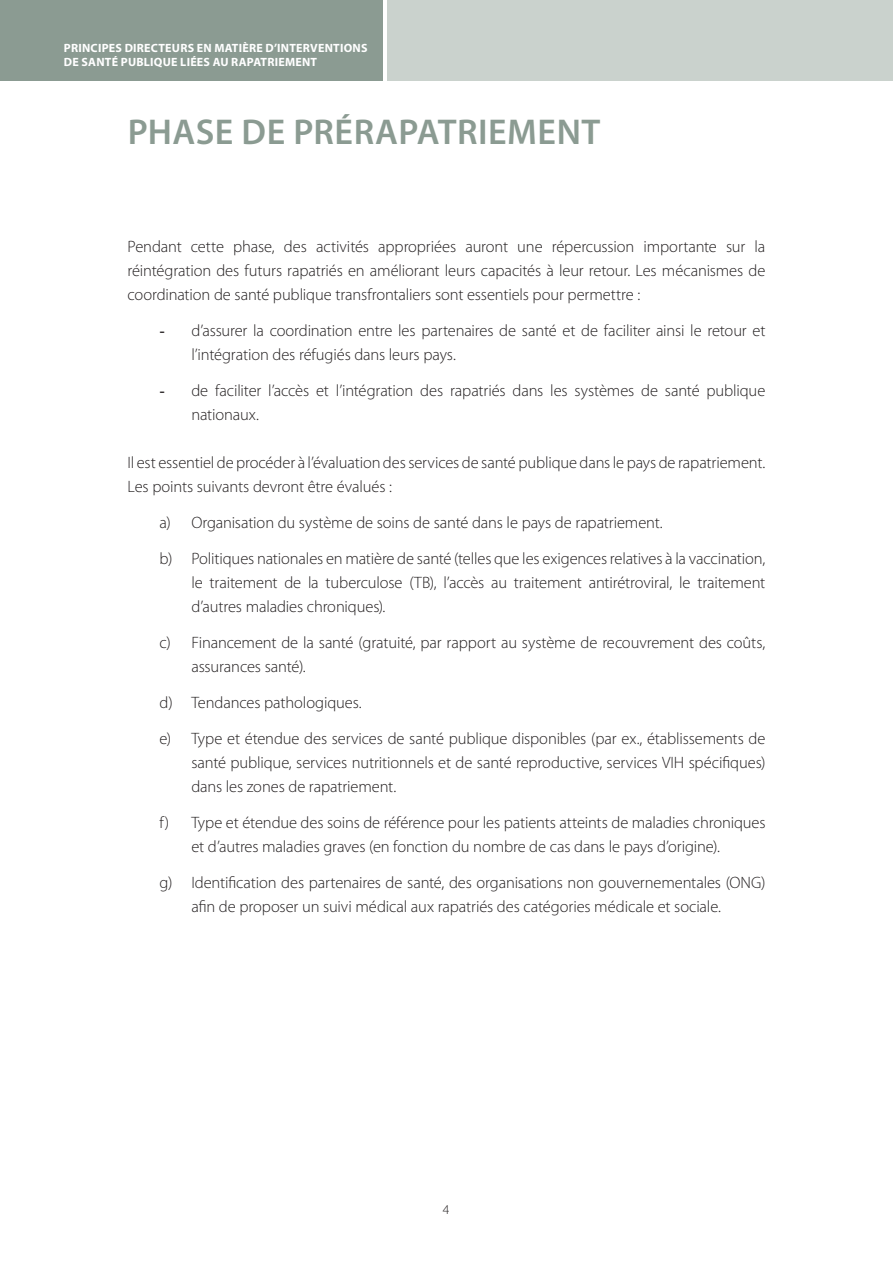
<style>
.page{position:relative;width:893px;height:1263px;background:#fff}
.page>*{position:absolute;margin:0;border:0;box-sizing:border-box;transform-origin:0 0}
.t1{font:600 36px "Myriad Pro";letter-spacing:.015em;color:#8b9b92}
.t2{font:300 16.5px/24px "Myriad Pro";letter-spacing:-.01em;color:#231f20}
.t3{font:300 13.5px "Myriad Pro";color:#231f20}
.t4{font:700 12px/14.4px "Myriad Pro";letter-spacing:.02em;color:#fff}
.s1{font-family:"Times New Roman";font-weight:400}
</style>
<div class="page">
<div style="left:0;top:0;width:383px;height:81px;background:#8b9b92"></div>
<div style="left:387px;top:0;width:506px;height:81px;background:#cad2cd"></div>
<p class="t4" style="left:64px;top:40px;width:305px">PRINCIPES DIRECTEURS EN MATIÈRE D’INTERVENTIONS<br>DE SANTÉ PUBLIQUE LIÉES AU RAPATRIEMENT</p>
<h1 class="t1" style="left:128px;top:109px;width:269px">PHASE DE PRÉRAPAT</h1>
<h1 class="t1" style="left:457px;top:109px;width:139px">RIEMENT</h1>
<p class="t2" style="left:128px;top:234px;width:639px;text-align:justify">Pendant cette phase, des activités appropriées auront une répercussion importante sur la réintégration des futurs rapatriés en améliorant leurs capacités à leur retour. Les mécanismes de coordination de santé publique transfrontaliers sont essentiels pour permettre :</p>
<p class="t2" style="left:191px;top:318px;width:576px;text-indent:-32px"><span class="s1">-</span> d’assurer la coordination entre les partenaires de santé et de faciliter ainsi le retour et l’intégration des réfugiés dans leurs pays.</p>
<p class="t2" style="left:191px;top:378px;width:575px;text-indent:-32px"><span class="s1">-</span> de faciliter l’accès et l’intégration des rapatriés dans les systèmes de santé publique nationaux.</p>
<p class="t2" style="left:128px;top:450px;width:638px">Il est essentiel de procéder à l’évaluation des services de santé publique dans le pays de rapatriement.<br>Les points suivants devront être évalués :</p>
<p class="t2" style="left:159px;top:504px;width:607px;line-height:36px">a) Organisation du système de soins de santé dans le pays de rapatriement.<br>b) Politiques nationales en matière de santé (telles que les exigences relatives à la vaccination,</p>
<p class="t2" style="left:191px;top:570px;width:575px">le traitement de la tuberculose (TB), l’accès au traitement antirétroviral, le traitement d’autres maladies chroniques).</p>
<p class="t2" style="left:191px;top:630px;width:575px;text-indent:-32px">c) Financement de la santé (gratuité, par rapport au système de recouvrement des coûts, assurances santé).</p>
<p class="t2" style="left:159px;top:684px;width:607px;line-height:36px">d) Tendances pathologiques.<br>e) Type et étendue des services de santé publique disponibles (par ex., établissements de</p>
<p class="t2" style="left:191px;top:750px;width:576px">santé publique, services nutritionnels et de santé reproductive, services VIH spécifiques) dans les zones de rapatriement.</p>
<p class="t2" style="left:191px;top:810px;width:576px;text-indent:-32px">f) Type et étendue des soins de référence pour les patients atteints de maladies chroniques et d’autres maladies graves (en fonction du nombre de cas dans le pays d’origine).</p>
<p class="t2" style="left:191px;top:870px;width:576px;text-indent:-32px">g) Identification des partenaires de santé, des organisations non gouvernementales (ONG) afin de proposer un suivi médical aux rapatriés des catégories médicale et sociale.</p>
<p class="t3" style="left:443px;top:1202px;width:8px">4</p>
</div>
